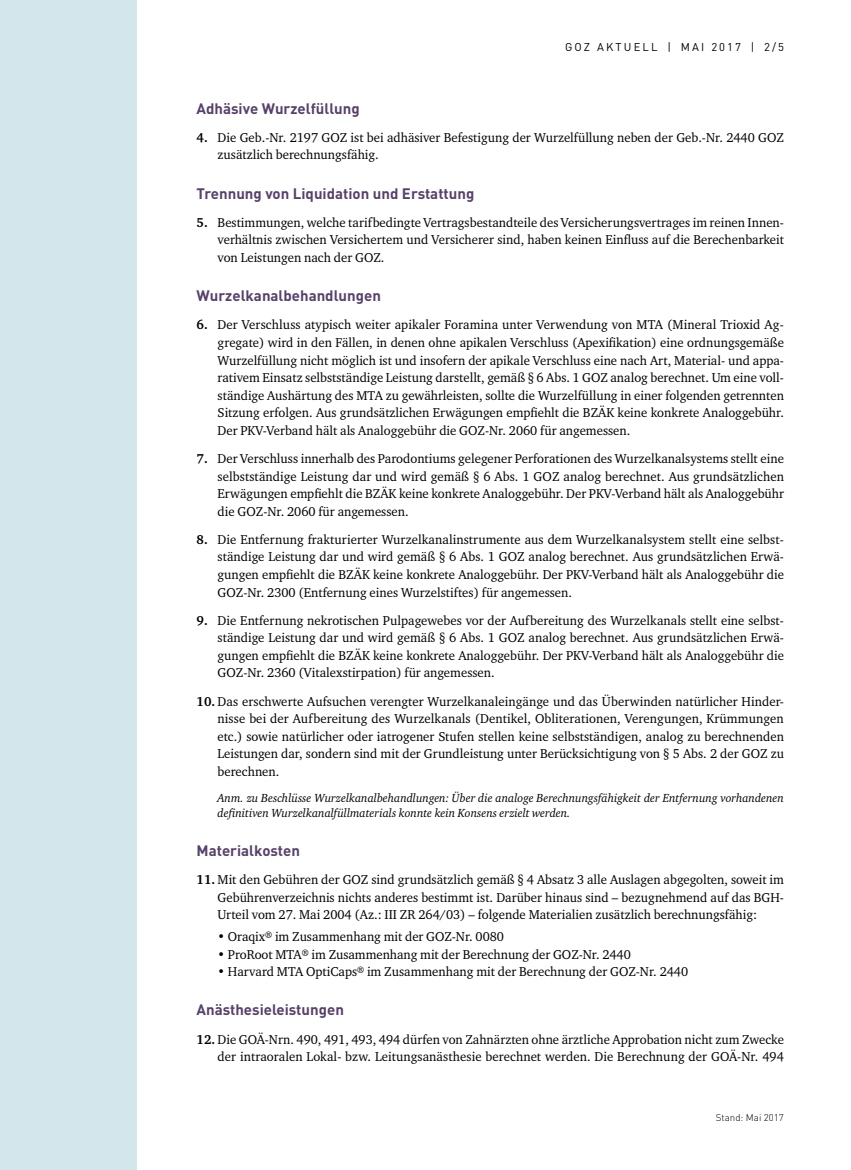
<style>
.page{position:relative;width:851px;height:1170px;background:#fff}
.page>*{position:absolute;margin:0;border:0;box-sizing:border-box;transform-origin:0 0}
.t1{font:700 15px "DINOT";color:#57416c}
.t2{font:13.2px/17.5px "Charter ITC Std";color:#000;text-align:justify}
.t3{font:italic 12px/15px "Charter ITC Std";color:#000}
.t4{font:11.25px "DINOT";letter-spacing:.19em;color:#000}
.t5{font:300 9.75px "DINOT";color:#000}
.s1{font-weight:700}
</style>
<div class="page">
<div style="left:0;top:0;width:136px;height:1169px;background:#d2e6ec"></div>
<p class="t4" style="left:565px;top:40px;width:220px">GOZ AKTUELL | MAI 2017 | 2/5</p>
<p class="t1" style="left:196px;top:98px;width:165px">Adhäsive Wurzelfüllung</p>
<p class="t2" style="left:217px;top:128px;width:567px;text-indent:-21px"><span class="s1">4.</span> Die Geb.-Nr. 2197 GOZ ist bei adhäsiver Befestigung der Wurzelfüllung neben der Geb.-Nr. 2440 GOZ zusätzlich berechnungsfähig.</p>
<p class="t1" style="left:196px;top:183px;width:279px">Trennung von Liquidation und Erstattung</p>
<p class="t2" style="left:217px;top:213px;width:568px;text-indent:-21px"><span class="s1">5.</span> Bestimmungen, welche tarifbedingte Vertragsbestandteile des Versicherungsvertrages im reinen Innen&shy;verhältnis zwischen Versichertem und Versicherer sind, haben keinen Einfluss auf die Berechenbarkeit von Leistungen nach der GOZ.</p>
<p class="t1" style="left:196px;top:285px;width:186px">Wurzelkanalbehandlungen</p>
<p class="t2" style="left:217px;top:316px;width:567px;text-indent:-21px"><span class="s1">6.</span> Der Verschluss atypisch weiter apikaler Foramina unter Verwendung von MTA (Mineral Trioxid Ag&shy;gregate) wird in den Fällen, in denen ohne apikalen Verschluss (Apexifikation) eine ordnungsgemäße Wurzelfüllung nicht möglich ist und insofern der apikale Verschluss eine nach Art, Material- und appa&shy;rativem Einsatz selbstständige Leistung darstellt, gemäß § 6 Abs. 1 GOZ analog berechnet. Um eine voll&shy;ständige Aushärtung des MTA zu gewährleisten, sollte die Wurzelfüllung in einer folgenden getrennten Sitzung erfolgen. Aus grundsätzlichen Erwägungen empfiehlt die BZÄK keine konkrete Analoggebühr.<br>Der PKV-Verband hält als Analoggebühr die GOZ-Nr. 2060 für angemessen.</p>
<p class="t2" style="left:217px;top:449px;width:568px;text-indent:-21px"><span class="s1">7.</span> Der Verschluss innerhalb des Parodontiums gelegener Perforationen des Wurzelkanalsystems stellt eine selbstständige Leistung dar und wird gemäß § 6 Abs. 1 GOZ analog berechnet. Aus grundsätzlichen Erwägungen empfiehlt die BZÄK keine konkrete Analoggebühr. Der PKV-Verband hält als Analoggebühr die GOZ-Nr. 2060 für angemessen.</p>
<p class="t2" style="left:217px;top:530px;width:568px;text-indent:-21px"><span class="s1">8.</span> Die Entfernung frakturierter Wurzelkanalinstrumente aus dem Wurzelkanalsystem stellt eine selbst&shy;ständige Leistung dar und wird gemäß § 6 Abs. 1 GOZ analog berechnet. Aus grundsätzlichen Erwä&shy;gungen empfiehlt die BZÄK keine konkrete Analoggebühr. Der PKV-Verband hält als Analoggebühr die GOZ-Nr. 2300 (Entfernung eines Wurzelstiftes) für angemessen.</p>
<p class="t2" style="left:217px;top:611px;width:568px;text-indent:-21px"><span class="s1">9.</span> Die Entfernung nekrotischen Pulpagewebes vor der Aufbereitung des Wurzelkanals stellt eine selbst&shy;ständige Leistung dar und wird gemäß § 6 Abs. 1 GOZ analog berechnet. Aus grundsätzlichen Erwä&shy;gungen empfiehlt die BZÄK keine konkrete Analoggebühr. Der PKV-Verband hält als Analoggebühr die GOZ-Nr. 2360 (Vitalexstirpation) für angemessen.</p>
<p class="t2" style="left:217px;top:692px;width:568px;text-indent:-21px"><span class="s1">10.</span> Das erschwerte Aufsuchen verengter Wurzelkanaleingänge und das Überwinden natürlicher Hinder&shy;nisse bei der Aufbereitung des Wurzelkanals (Dentikel, Obliterationen, Verengungen, Krümmungen etc.) sowie natürlicher oder iatrogener Stufen stellen keine selbstständigen, analog zu berechnenden Leistungen dar, sondern sind mit der Grundleistung unter Berücksichtigung von § 5 Abs. 2 der GOZ zu berechnen.</p>
<p class="t3" style="left:217px;top:789px;width:567px">Anm. zu Beschlüsse Wurzelkanalbehandlungen: Über die analoge Berechnungsfähigkeit der Entfernung vorhandenen definitiven Wurzelkanalfüllmaterials konnte kein Konsens erzielt werden.</p>
<p class="t1" style="left:196px;top:840px;width:105px">Materialkosten</p>
<p class="t2" style="left:217px;top:870px;width:568px;text-indent:-21px"><span class="s1">11.</span> Mit den Gebühren der GOZ sind grundsätzlich gemäß § 4 Absatz 3 alle Auslagen abgegolten, soweit im Gebührenverzeichnis nichts anderes bestimmt ist. Darüber hinaus sind – bezugnehmend auf das BGH-Urteil vom 27. Mai 2004 (Az.: III ZR 264/03) – folgende Materialien zusätzlich berechnungsfähig:</p>
<p class="t2" style="left:217px;top:927px;width:288px">• Oraqix® im Zusammenhang mit der GOZ-Nr. 0080</p>
<p class="t2" style="left:217px;top:944px;width:414px">• ProRoot MTA® im Zusammenhang mit der Berechnung der GOZ-Nr. 2440</p>
<p class="t2" style="left:217px;top:962px;width:472px">• Harvard MTA OptiCaps® im Zusammenhang mit der Berechnung der GOZ-Nr. 2440</p>
<p class="t1" style="left:196px;top:999px;width:149px">Anästhesieleistungen</p>
<p class="t2" style="left:196px;top:1029px;width:589px;text-align:right"><span class="s1">12.</span> Die GOÄ-Nrn. 490, 491, 493, 494 dürfen von Zahnärzten ohne ärztliche Approbation nicht zum Zwecke der intraoralen Lokal- bzw. Leitungsanästhesie berechnet werden. Die Berechnung der GOÄ-Nr. 494</p>
<p class="t5" style="left:715px;top:1110px;width:70px">Stand: Mai 2017</p>
</div>
